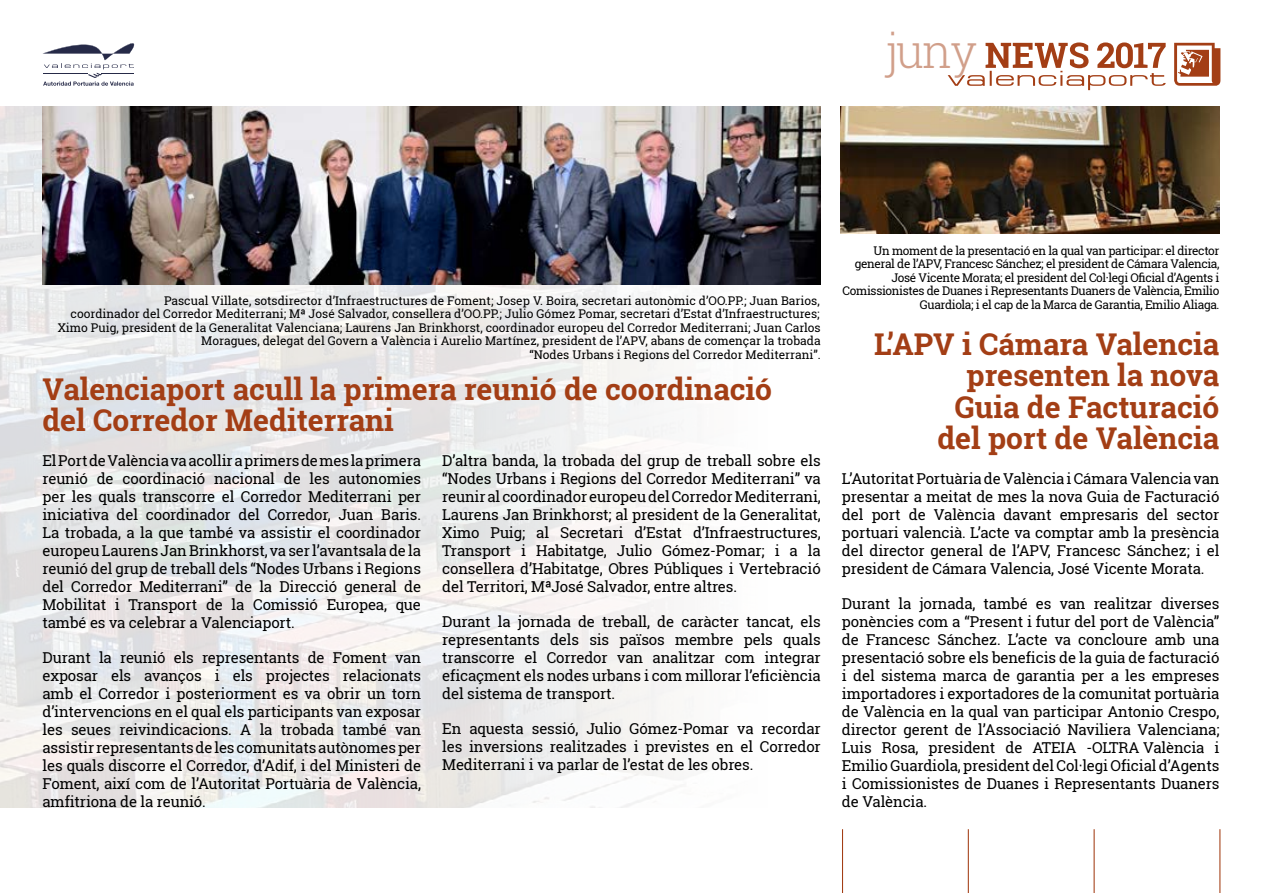
<style>
.page{position:relative;width:1263px;height:893px;background:#fff}
.page>*{position:absolute;margin:0;border:0;box-sizing:border-box;transform-origin:0 0}
.t1{font:300 46.5px "Roboto Slab";color:#d19f8a}
.t2{font:700 30px/31.5px "Roboto Slab";color:#a33e15}
.t3{font:15px/18px "Roboto Slab";letter-spacing:-.01em;color:#000;text-align:justify}
.t4{font:12px/13.5px "Roboto Slab";color:#000;text-align:right}
.t5{font:12px/13.5px "Roboto Slab";letter-spacing:-.03em;color:#000;text-align:right}
</style>
<div class="page">
<img style="left:0;top:106px;width:1220px;height:702px">
<hr style="left:842px;top:829px;width:1px;height:64px;background:#a33e15">
<hr style="left:1219px;top:829px;width:1px;height:64px;background:#a33e15">
<hr style="left:1093px;top:829px;width:2px;height:64px;background:#a33e15">
<hr style="left:968px;top:829px;width:1px;height:64px;background:#a33e15">
<svg style="left:43px;top:43px;width:92px;height:43px"></svg>
<svg style="left:1174px;top:43px;width:46px;height:43px"></svg>
<svg style="left:948px;top:42px;width:218px;height:48px"></svg>
<img style="left:43px;top:106px;width:778px;height:179px">
<img style="left:841px;top:106px;width:378px;height:127px">
<h1 class="t1" style="left:885px;top:19px;width:93px">juny</h1>
<p class="t4" style="left:58px;top:294px;width:764px">Pascual Villate, sotsdirector d’Infraestructures de Foment; Josep V. Boira, secretari autonòmic d’OO.PP.; Juan Barios,<br>coordinador del Corredor Mediterrani; Mª José Salvador, consellera d’OO.PP.; Julio Gómez Pomar, secretari d’Estat d’Infraestructures; Ximo Puig, president de la Generalitat Valenciana; Laurens Jan Brinkhorst, coordinador europeu del Corredor Mediterrani; Juan Carlos Moragues, delegat del Govern a València i Aurelio Martínez, president de l’APV, abans de començar la trobada<br>“Nodes Urbans i Regions del Corredor Mediterrani”.</p>
<h2 class="t2" style="left:43px;top:373px;width:731px">Valenciaport acull la primera reunió de coordinació del Corredor Mediterrani</h2>
<p class="t3" style="left:43px;top:452px;width:380px">El Port de València va acollir a primers de mes la primera reunió de coordinació nacional de les autonomies per les quals transcorre el Corredor Mediterrani per iniciativa del coordinador del Corredor, Juan Baris.<br>La trobada, a la que també va assistir el coordinador europeu Laurens Jan Brinkhorst, va ser l’avantsala de la reunió del grup de treball dels “Nodes Urbans i Regions del Corredor Mediterrani” de la Direcció general de Mobilitat i Transport de la Comissió Europea, que també es va celebrar a Valenciaport.</p>
<p class="t3" style="left:43px;top:649px;width:380px">Durant la reunió els representants de Foment van exposar els avanços i els projectes relacionats amb el Corredor i posteriorment es va obrir un torn d’intervencions en el qual els participants van exposar les seues reivindicacions. A la trobada també van assistir representants de les comunitats autònomes per les quals discorre el Corredor, d’Adif, i del Ministeri de Foment, així com de l’Autoritat Portuària de València, amfitriona de la reunió.</p>
<p class="t3" style="left:442px;top:452px;width:380px">D’altra banda, la trobada del grup de treball sobre els “Nodes Urbans i Regions del Corredor Mediterrani” va reunir al coordinador europeu del Corredor Mediterrani, Laurens Jan Brinkhorst; al president de la Generalitat, Ximo Puig; al Secretari d’Estat d’Infraestructures, Transport i Habitatge, Julio Gómez-Pomar; i a la consellera d’Habitatge, Obres Públiques i Vertebració del Territori, MªJosé Salvador, entre altres.</p>
<p class="t3" style="left:442px;top:613px;width:380px">Durant la jornada de treball, de caràcter tancat, els representants dels sis països membre pels quals transcorre el Corredor van analitzar com integrar eficaçment els nodes urbans i com millorar l’eficiència del sistema de transport.</p>
<p class="t3" style="left:442px;top:720px;width:380px">En aquesta sessió, Julio Gómez-Pomar va recordar les inversions realitzades i previstes en el Corredor Mediterrani i va parlar de l’estat de les obres.</p>
<p class="t5" style="left:843px;top:243px;width:378px">Un moment de la presentació en la qual van participar: el director general de l’APV, Francesc Sánchez; el president de Cámara Valencia, José Vicente Morata; el president del Col·legi Oficial d’Agents i Comissionistes de Duanes i Representants Duaners de València, Emilio Guardiola; i el cap de la Marca de Garantia, Emilio Aliaga.</p>
<h2 class="t2" style="left:874px;top:328px;width:347px;text-align:right">L’APV i Cámara Valencia presenten la nova<br>Guia de Facturació<br>del port de València</h2>
<p class="t3" style="left:842px;top:469px;width:379px">L’Autoritat Portuària de València i Cámara Valencia van presentar a meitat de mes la nova Guia de Facturació del port de València davant empresaris del sector portuari valencià. L’acte va comptar amb la presència del director general de l’APV, Francesc Sánchez; i el president de Cámara Valencia, José Vicente Morata.</p>
<p class="t3" style="left:842px;top:595px;width:379px">Durant la jornada, també es van realitzar diverses ponències com a “Present i futur del port de València” de Francesc Sánchez. L’acte va concloure amb una presentació sobre els beneficis de la guia de facturació i del sistema marca de garantia per a les empreses importadores i exportadores de la comunitat portuària de València en la qual van participar Antonio Crespo, director gerent de l’Associació Naviliera Valenciana; Luis Rosa, president de ATEIA -OLTRA València i Emilio Guardiola, president del Col·legi Oficial d’Agents i Comissionistes de Duanes i Representants Duaners de València.</p>
</div>
